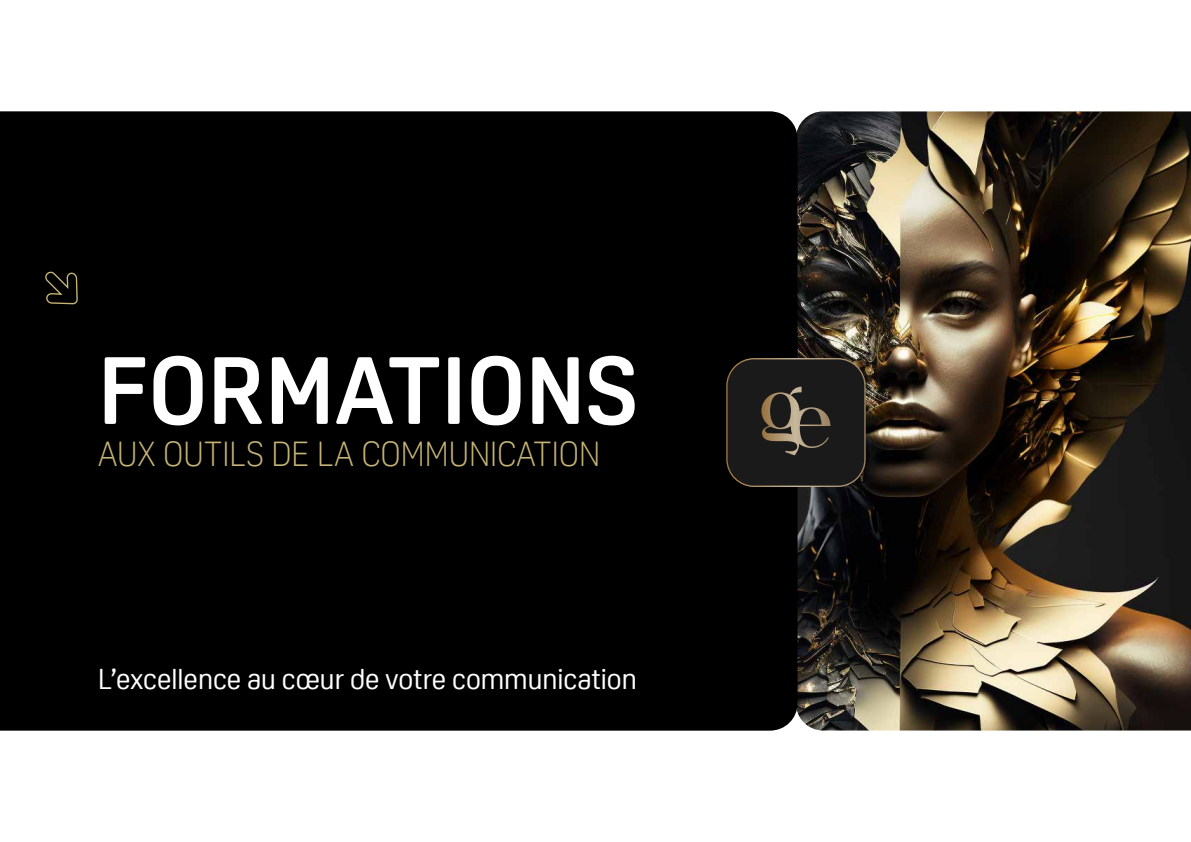
<style>
.page{position:relative;width:1191px;height:842px;background:#fff}
.page>*{position:absolute;margin:0;border:0;box-sizing:border-box;transform-origin:0 0}
.t1{font:700 93.7px "Oscine";color:#fff}
.t2{font:300 33.9px "Oscine";color:#c6b577}
.t3{font:28px "Oscine";color:#fff}
</style>
<div class="page">
<img style="left:797px;top:111px;width:394px;height:619px">
<div style="left:0;top:111px;width:797px;height:619px;background:#000"></div>
<div style="left:727px;top:359px;width:138px;height:127px;background:#1a1a1a;border-radius:27px"></div>
<div style="left:726px;top:358px;width:139px;height:129px;border:1px solid #fff;border-radius:27px"></div>
<svg style="left:44px;top:272px;width:34px;height:32px"></svg>
<svg style="left:761px;top:387px;width:69px;height:68px"></svg>
<h1 class="t1" style="left:98px;top:338px;width:542px">FORMATIONS</h1>
<p class="t2" style="left:98px;top:435px;width:504px">AUX OUTILS DE LA COMMUNICATION</p>
<p class="t3" style="left:98px;top:663px;width:540px">L’excellence au cœur de votre communication</p>
</div>
